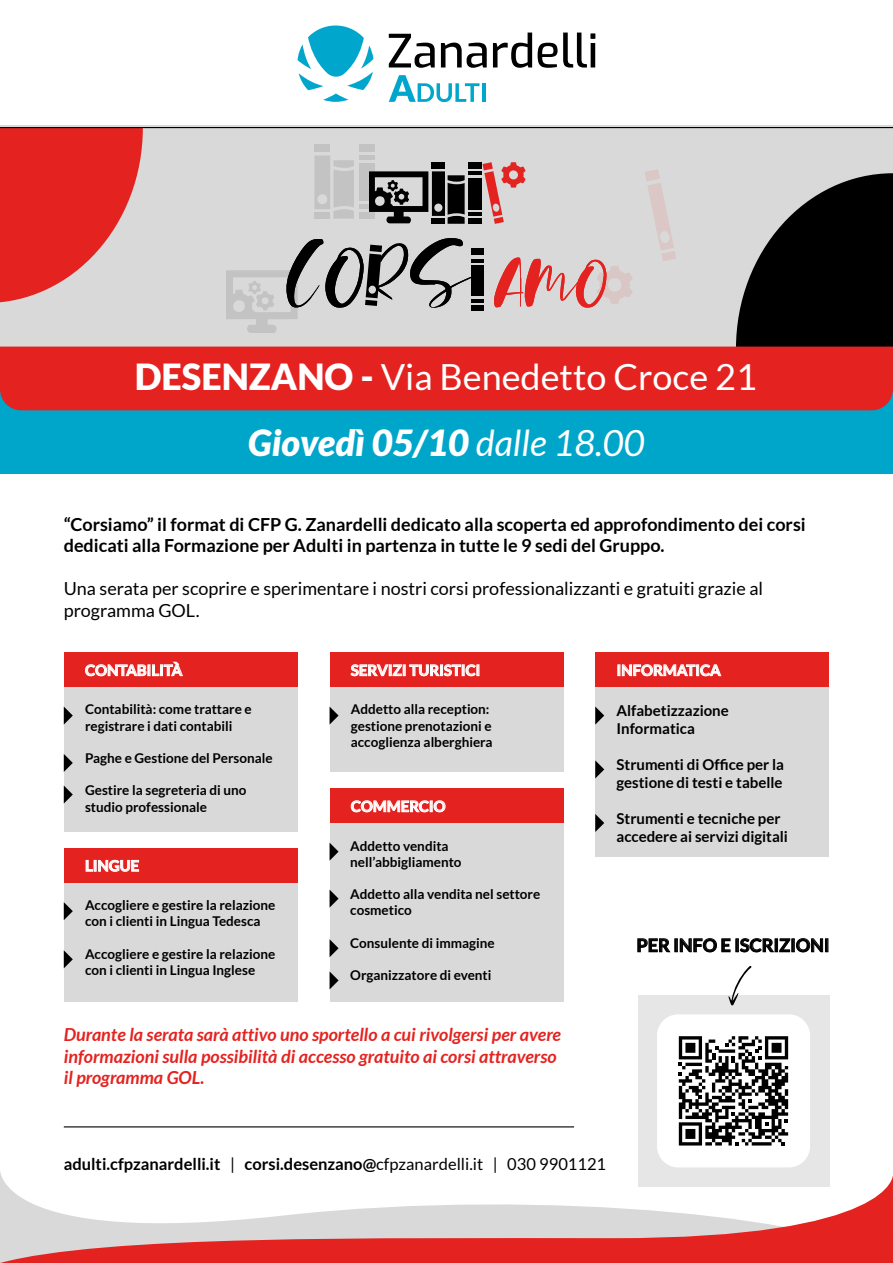
<style>
.page{position:relative;width:893px;height:1263px;background:#fff}
.page>*{position:absolute;margin:0;border:0;box-sizing:border-box;transform-origin:0 0}
.t1{font:36px/65.7px "Lato";color:#fff;text-align:center}
.t2{font:700 18px/21.6px "Lato";color:#000}
.t3{font:italic 700 18px/21.6px "Lato";color:#e42320}
.t4{font:18px/21.6px "Lato";color:#000}
.t5{font:700 16.5px "Lato";color:#000}
.t6{font:700 15px/18px "Lato";color:#000}
.t7{font:700 15px "Lato";color:#fff}
.t8{font:700 13.5px/16.2px "Lato";color:#000}
.s1{font-weight:900}
.s2{font-weight:900;font-style:italic}
.s3{font-style:italic}
.s4{font-weight:400}
</style>
<div class="page">
<div style="left:0;top:347px;width:893px;height:127px;background:#00a6ca"></div>
<div style="left:595px;top:653px;width:234px;height:204px;background:#d9d9d9"></div>
<div style="left:0;top:126px;width:893px;height:221px;background:#d9d9d9"></div>
<svg style="left:645px;top:169px;width:31px;height:92px"></svg>
<div style="left:359px;top:144px;width:15px;height:8px;background:#c3c3c3"></div>
<div style="left:359px;top:155px;width:15px;height:5px;background:#c3c3c3"></div>
<div style="left:359px;top:163px;width:15px;height:38px;background:#c3c3c3"></div>
<div style="left:359px;top:204px;width:15px;height:5px;background:#c3c3c3"></div>
<div style="left:359px;top:212px;width:15px;height:7px;background:#c3c3c3"></div>
<div style="left:314px;top:144px;width:16px;height:8px;background:#c3c3c3"></div>
<svg style="left:314px;top:155px;width:40px;height:64px"></svg>
<div style="left:314px;top:212px;width:16px;height:7px;background:#c3c3c3"></div>
<div style="left:469px;top:162px;width:13px;height:7px;background:#000"></div>
<hr style="left:469px;top:171px;width:13px;height:4px;background:#000">
<div style="left:469px;top:178px;width:13px;height:31px;background:#000"></div>
<hr style="left:469px;top:212px;width:13px;height:4px;background:#000">
<div style="left:469px;top:218px;width:13px;height:6px;background:#000"></div>
<div style="left:432px;top:162px;width:13px;height:7px;background:#000"></div>
<svg style="left:482px;top:162px;width:44px;height:62px"></svg>
<svg style="left:369px;top:171px;width:96px;height:53px"></svg>
<svg style="left:226px;top:238px;width:258px;height:95px"></svg>
<svg style="left:494px;top:257px;width:139px;height:51px"></svg>
<hr style="left:64px;top:1126px;width:510px;height:1px;background:#000">
<svg style="left:0;top:1175px;width:893px;height:88px"></svg>
<svg style="left:389px;top:34px;width:46px;height:34px"></svg>
<svg style="left:441px;top:43px;width:46px;height:25px"></svg>
<svg style="left:493px;top:33px;width:39px;height:35px"></svg>
<svg style="left:538px;top:33px;width:57px;height:35px"></svg>
<svg style="left:389px;top:75px;width:90px;height:27px"></svg>
<hr style="left:482px;top:83px;width:4px;height:19px;background:#00a6cb">
<svg style="left:298px;top:26px;width:75px;height:76px"></svg>
<svg style="left:0;top:128px;width:143px;height:175px"></svg>
<svg style="left:736px;top:173px;width:157px;height:174px"></svg>
<svg style="left:637px;top:938px;width:93px;height:14px"></svg>
<div style="left:736px;top:938px;width:3px;height:14px;border:1px solid #000"></div>
<svg style="left:740px;top:938px;width:83px;height:14px"></svg>
<div style="left:825px;top:938px;width:3px;height:14px;border:1px solid #000"></div>
<hr style="left:0;top:127px;width:893px;height:1px;background:#000">
<div style="left:595px;top:653px;width:234px;height:34px;background:#e42320"></div>
<svg style="left:618px;top:664px;width:103px;height:13px"></svg>
<svg style="left:595px;top:706px;width:9px;height:19px"></svg>
<svg style="left:595px;top:760px;width:9px;height:18px"></svg>
<svg style="left:595px;top:814px;width:9px;height:18px"></svg>
<div style="left:64px;top:653px;width:234px;height:178px;background:#d9d9d9"></div>
<div style="left:64px;top:653px;width:234px;height:34px;background:#e42320"></div>
<svg style="left:85px;top:661px;width:98px;height:16px"></svg>
<svg style="left:64px;top:707px;width:9px;height:18px"></svg>
<svg style="left:64px;top:754px;width:9px;height:18px"></svg>
<svg style="left:64px;top:786px;width:9px;height:17px"></svg>
<div style="left:330px;top:653px;width:233px;height:119px;background:#d9d9d9"></div>
<div style="left:330px;top:653px;width:233px;height:34px;background:#e42320"></div>
<svg style="left:351px;top:664px;width:128px;height:13px"></svg>
<svg style="left:330px;top:707px;width:9px;height:17px"></svg>
<div style="left:330px;top:789px;width:233px;height:212px;background:#d9d9d9"></div>
<div style="left:330px;top:789px;width:233px;height:34px;background:#e42320"></div>
<svg style="left:351px;top:800px;width:94px;height:12px"></svg>
<svg style="left:330px;top:843px;width:9px;height:17px"></svg>
<svg style="left:330px;top:890px;width:9px;height:17px"></svg>
<svg style="left:330px;top:939px;width:9px;height:18px"></svg>
<svg style="left:330px;top:972px;width:9px;height:17px"></svg>
<div style="left:64px;top:848px;width:234px;height:153px;background:#d9d9d9"></div>
<div style="left:64px;top:848px;width:234px;height:34px;background:#e42320"></div>
<svg style="left:86px;top:859px;width:53px;height:13px"></svg>
<svg style="left:64px;top:902px;width:9px;height:18px"></svg>
<svg style="left:64px;top:950px;width:9px;height:18px"></svg>
<div style="left:0;top:347px;width:893px;height:63px;background:#e42320"></div>
<div style="left:638px;top:995px;width:191px;height:191px;background:#e6e6e6"></div>
<div style="left:657px;top:1014px;width:153px;height:153px;background:#fff;border-radius:21px"></div>
<svg style="left:679px;top:1036px;width:109px;height:109px"></svg>
<svg style="left:728px;top:965px;width:24px;height:41px"></svg>
<h1 class="t1" style="left:135px;top:344px;width:624px"><span class="s1">DESENZANO -</span> Via Benedetto Croce 21<br><span class="s2">Giovedì 05/10</span> <span class="s3">dalle 18.00</span></h1>
<h2 class="t2" style="left:64px;top:513px;width:743px">“Corsiamo” il format di CFP G. Zanardelli dedicato alla scoperta ed approfondimento dei corsi dedicati alla Formazione per Adulti in partenza in tutte le 9 sedi del Gruppo.</h2>
<h2 class="t4" style="left:64px;top:578px;width:701px">Una serata per scoprire e sperimentare i nostri corsi professionalizzanti e gratuiti grazie al programma GOL.</h2>
<p class="t7" style="left:85px;top:662px;width:99px">CONTABILITÀ</p>
<p class="t7" style="left:351px;top:662px;width:131px">SERVIZI TURISTICI</p>
<p class="t8" style="left:351px;top:701px;width:143px">Addetto alla reception: gestione prenotazioni e accoglienza alberghiera</p>
<p class="t8" style="left:85px;top:701px;width:168px">Contabilità: come trattare e registrare i dati contabili</p>
<p class="t8" style="left:85px;top:750px;width:189px">Paghe e Gestione del Personale</p>
<p class="t8" style="left:85px;top:782px;width:163px">Gestire la segreteria di uno studio professionale</p>
<p class="t7" style="left:351px;top:798px;width:96px">COMMERCIO</p>
<p class="t8" style="left:350px;top:837px;width:113px">Addetto vendita nell’abbigliamento</p>
<p class="t8" style="left:350px;top:886px;width:192px">Addetto alla vendita nel settore cosmetico</p>
<p class="t8" style="left:350px;top:934px;width:146px">Consulente di immagine</p>
<p class="t8" style="left:350px;top:967px;width:143px">Organizzatore di eventi</p>
<p class="t7" style="left:85px;top:857px;width:56px">LINGUE</p>
<p class="t8" style="left:85px;top:897px;width:192px">Accogliere e gestire la relazione con i clienti in Lingua Tedesca</p>
<p class="t8" style="left:85px;top:945px;width:192px">Accogliere e gestire la relazione con i clienti in Lingua Inglese</p>
<h2 class="t3" style="left:64px;top:1024px;width:499px">Durante la serata sarà attivo uno sportello a cui rivolgersi per avere informazioni sulla possibilità di accesso gratuito ai corsi attraverso il programma GOL.</h2>
<p class="t7" style="left:617px;top:662px;width:106px">INFORMATICA</p>
<p class="t6" style="left:616px;top:701px;width:114px">Alfabetizzazione<br>Informatica</p>
<p class="t6" style="left:616px;top:755px;width:169px">Strumenti di Office per la gestione di testi e tabelle</p>
<p class="t6" style="left:616px;top:809px;width:173px">Strumenti e tecniche per accedere ai servizi digitali</p>
<h2 class="t2" style="left:636px;top:934px;width:195px">PER INFO E ISCRIZIONI</h2>
<p class="t5" style="left:64px;top:1154px;width:544px">adulti.cfpzanardelli.it <span class="s4">|</span> corsi.desenzano@<span class="s4">cfpzanardelli.it | 030 9901121</span></p>
</div>
